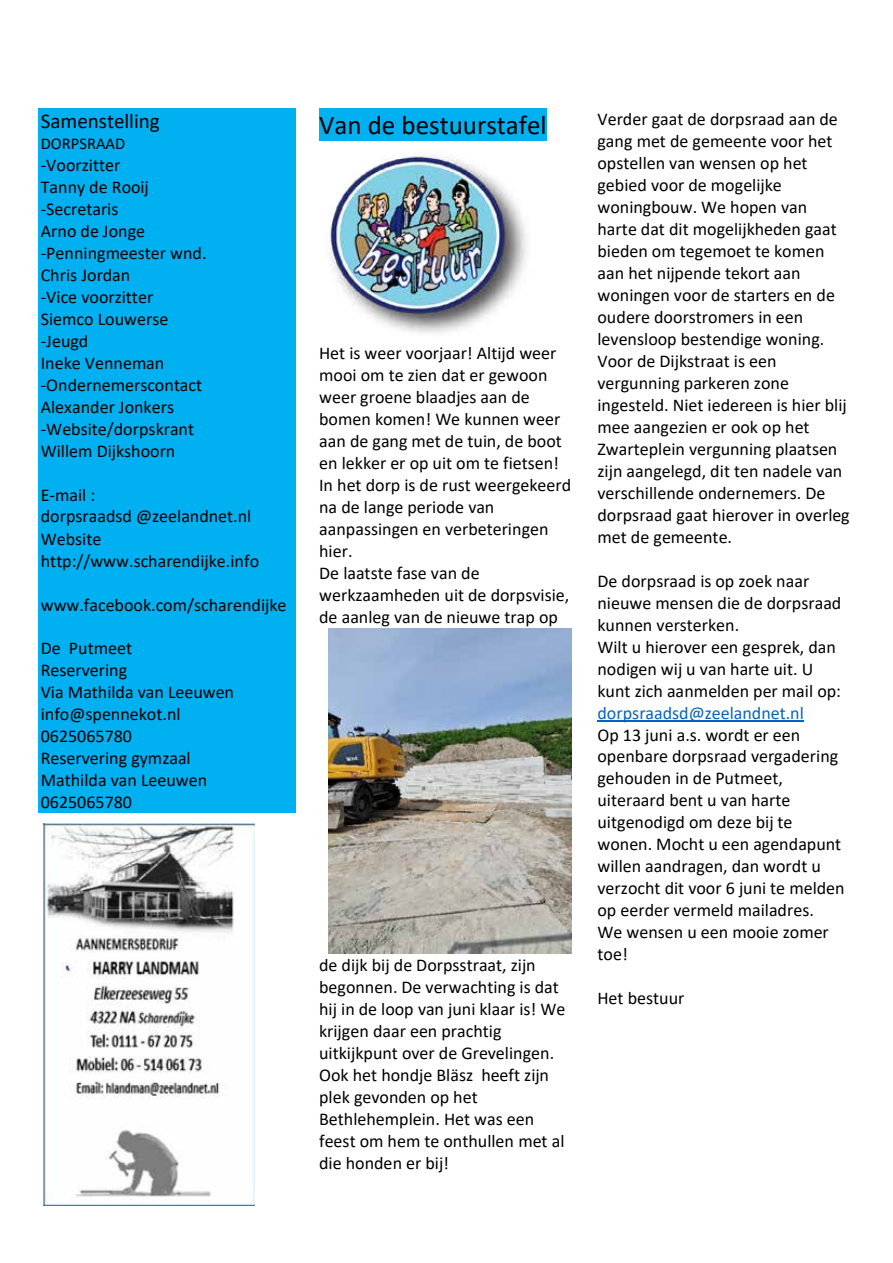
<style>
.page{position:relative;width:893px;height:1263px;background:#fff}
.page>*{position:absolute;margin:0;border:0;box-sizing:border-box;transform-origin:0 0}
.t1{font:27px "Calibri";color:#000}
.t2{font:21px "Calibri";color:#000}
.t3{font:18px/22px "Calibri";color:#000}
.t4{font:18px "Calibri";color:#0563c1}
.t5{font:16.5px "Calibri";color:#000}
</style>
<div class="page">
<div style="left:39px;top:108px;width:257px;height:26px;background:#00b0f0"></div>
<div style="left:39px;top:134px;width:257px;height:20px;background:#00b0f0"></div>
<div style="left:39px;top:154px;width:257px;height:22px;background:#00b0f0"></div>
<div style="left:39px;top:176px;width:257px;height:22px;background:#00b0f0"></div>
<div style="left:39px;top:198px;width:257px;height:22px;background:#00b0f0"></div>
<div style="left:39px;top:220px;width:257px;height:22px;background:#00b0f0"></div>
<div style="left:39px;top:242px;width:257px;height:22px;background:#00b0f0"></div>
<div style="left:39px;top:264px;width:257px;height:22px;background:#00b0f0"></div>
<div style="left:39px;top:286px;width:257px;height:22px;background:#00b0f0"></div>
<div style="left:39px;top:308px;width:257px;height:22px;background:#00b0f0"></div>
<div style="left:39px;top:330px;width:257px;height:22px;background:#00b0f0"></div>
<div style="left:39px;top:352px;width:257px;height:22px;background:#00b0f0"></div>
<div style="left:39px;top:374px;width:257px;height:22px;background:#00b0f0"></div>
<div style="left:39px;top:396px;width:257px;height:21px;background:#00b0f0"></div>
<div style="left:39px;top:417px;width:257px;height:22px;background:#00b0f0"></div>
<div style="left:39px;top:439px;width:257px;height:22px;background:#00b0f0"></div>
<div style="left:39px;top:461px;width:257px;height:22px;background:#00b0f0"></div>
<div style="left:39px;top:483px;width:257px;height:22px;background:#00b0f0"></div>
<div style="left:39px;top:505px;width:257px;height:22px;background:#00b0f0"></div>
<div style="left:39px;top:527px;width:257px;height:22px;background:#00b0f0"></div>
<div style="left:39px;top:549px;width:257px;height:22px;background:#00b0f0"></div>
<div style="left:39px;top:571px;width:257px;height:22px;background:#00b0f0"></div>
<div style="left:39px;top:593px;width:257px;height:22px;background:#00b0f0"></div>
<div style="left:39px;top:615px;width:257px;height:22px;background:#00b0f0"></div>
<div style="left:39px;top:637px;width:257px;height:22px;background:#00b0f0"></div>
<div style="left:39px;top:659px;width:257px;height:22px;background:#00b0f0"></div>
<div style="left:39px;top:681px;width:257px;height:22px;background:#00b0f0"></div>
<div style="left:39px;top:703px;width:257px;height:22px;background:#00b0f0"></div>
<div style="left:39px;top:725px;width:257px;height:22px;background:#00b0f0"></div>
<div style="left:39px;top:747px;width:257px;height:22px;background:#00b0f0"></div>
<div style="left:39px;top:769px;width:257px;height:22px;background:#00b0f0"></div>
<div style="left:39px;top:791px;width:257px;height:22px;background:#00b0f0"></div>
<div style="left:319px;top:108px;width:228px;height:33px;background:#00b0f0"></div>
<hr style="left:597px;top:720px;width:207px;height:2px;background:#0563c1">
<img style="left:44px;top:823px;width:210px;height:382px">
<img style="left:330px;top:155px;width:197px;height:178px">
<img style="left:328px;top:629px;width:244px;height:324px">
<p class="t2" style="left:41px;top:106px;width:121px">Samenstelling</p>
<p class="t5" style="left:41px;top:132px;width:86px">DORPSRAAD</p>
<p class="t3" style="left:41px;top:153px;width:167px">-Voorzitter<br>Tanny de Rooij -Secretaris<br>Arno de Jonge -Penningmeester wnd.<br>Chris Jordan<br>-Vice voorzitter<br>Siemco Louwerse -Jeugd<br>Ineke Venneman -Ondernemerscontact<br>Alexander Jonkers -Website/dorpskrant<br>Willem Dijkshoorn</p>
<p class="t3" style="left:41px;top:483px;width:220px">E-mail :<br>dorpsraadsd @zeelandnet.nl<br>Website http://www.scharendijke.info</p>
<p class="t3" style="left:41px;top:593px;width:247px">www.facebook.com/scharendijke</p>
<p class="t3" style="left:41px;top:637px;width:195px">De Putmeet<br>Reservering<br>Via Mathilda van Leeuwen info@spennekot.nl<br>0625065780<br>Reservering gymzaal<br>Mathilda van Leeuwen<br>0625065780</p>
<h1 class="t1" style="left:319px;top:106px;width:229px">Van de bestuurstafel</h1>
<p class="t3" style="left:319px;top:342px;width:254px">Het is weer voorjaar! Altijd weer mooi om te zien dat er gewoon weer groene blaadjes aan de bomen komen! We kunnen weer aan de gang met de tuin, de boot en lekker er op uit om te fietsen!<br>In het dorp is de rust weergekeerd na de lange periode van aanpassingen en verbeteringen hier.<br>De laatste fase van de werkzaamheden uit de dorpsvisie, de aanleg van de nieuwe trap op</p>
<p class="t3" style="left:319px;top:953px;width:248px">de dijk bij de Dorpsstraat, zijn begonnen. De verwachting is dat hij in de loop van juni klaar is! We krijgen daar een prachtig uitkijkpunt over de Grevelingen.<br>Ook het hondje Bläsz heeft zijn plek gevonden op het<br>Bethlehemplein. Het was een feest om hem te onthullen met al die honden er bij!</p>
<p class="t3" style="left:597px;top:108px;width:254px">Verder gaat de dorpsraad aan de gang met de gemeente voor het opstellen van wensen op het gebied voor de mogelijke woningbouw. We hopen van harte dat dit mogelijkheden gaat bieden om tegemoet te komen aan het nijpende tekort aan woningen voor de starters en de oudere doorstromers in een levensloop bestendige woning.<br>Voor de Dijkstraat is een vergunning parkeren zone ingesteld. Niet iedereen is hier blij mee aangezien er ook op het<br>Zwarteplein vergunning plaatsen zijn aangelegd, dit ten nadele van verschillende ondernemers. De dorpsraad gaat hierover in overleg met de gemeente.</p>
<p class="t3" style="left:597px;top:569px;width:245px">De dorpsraad is op zoek naar nieuwe mensen die de dorpsraad kunnen versterken.<br>Wilt u hierover een gesprek, dan nodigen wij u van harte uit. U kunt zich aanmelden per mail op:</p>
<p class="t4" style="left:597px;top:700px;width:208px">dorpsraadsd@zeelandnet.nl</p>
<p class="t3" style="left:597px;top:723px;width:249px">Op 13 juni a.s. wordt er een openbare dorpsraad vergadering gehouden in de Putmeet, uiteraard bent u van harte uitgenodigd om deze bij te wonen. Mocht u een agendapunt willen aandragen, dan wordt u verzocht dit voor 6 juni te melden op eerder vermeld mailadres.<br>We wensen u een mooie zomer toe!</p>
<p class="t3" style="left:597px;top:987px;width:89px">Het bestuur</p>
</div>
